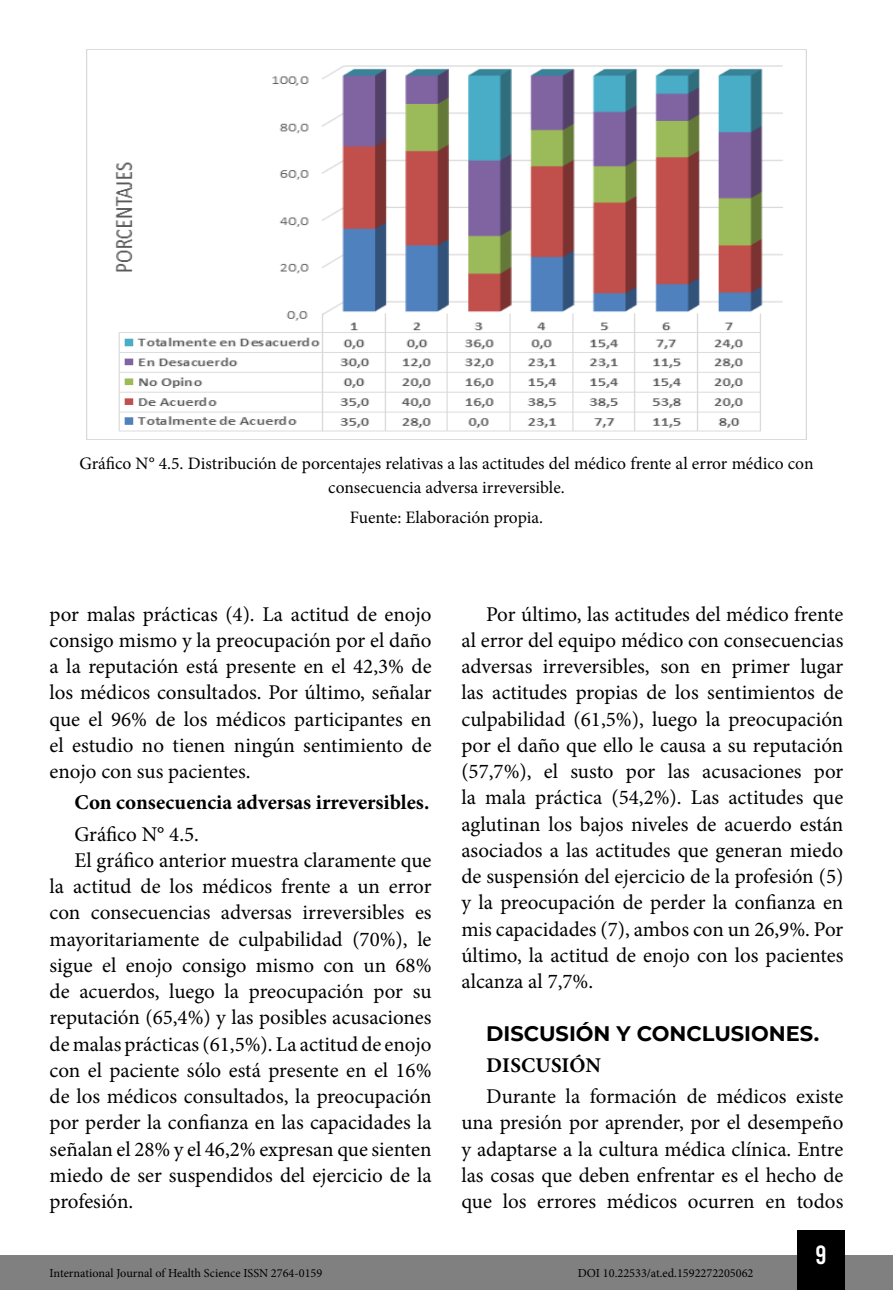
<style>
.page{position:relative;width:893px;height:1290px;background:#fff}
.page>*{position:absolute;margin:0;border:0;box-sizing:border-box;transform-origin:0 0}
.t1{font:26.25px "Bebas Kai";color:#fff}
.Texto_1{font:21px/26.2px "Minion Pro";color:#000;text-align:justify}
.Sub_título{font:700 21px "Minion Pro";color:#000}
.Título_1{font:700 21px "Montserrat";color:#000}
.Info_Imagem{font:17.5px/24.5px "Minion Pro";color:#000;text-align:center}
.t2{font:12.25px "Minion Pro";color:#000}
</style>
<div class="page">
<div style="left:0;top:1255px;width:893px;height:35px;background:#808080"></div>
<div style="left:797px;top:1230px;width:48px;height:60px;background:#000"></div>
<img style="left:86px;top:50px;width:721px;height:389px">
<p class="Info_Imagem" style="left:79px;top:451px;width:736px">Gráfico N° 4.5. Distribución de porcentajes relativas a las actitudes del médico frente al error médico con consecuencia adversa irreversible.</p>
<p class="Info_Imagem" style="left:350px;top:505px;width:195px">Fuente: Elaboración propia.</p>
<p class="Texto_1" style="left:50px;top:601px;width:383px">por malas prácticas (4). La actitud de enojo consigo mismo y la preocupación por el daño a la reputación está presente en el 42,3% de los médicos consultados. Por último, señalar que el 96% de los médicos participantes en el estudio no tienen ningún sentimiento de enojo con sus pacientes.</p>
<p class="Sub_título" style="left:74px;top:788px;width:356px">Con consecuencia adversas irreversibles.</p>
<p class="Texto_1" style="left:74px;top:821px;width:126px">Gráfico N° 4.5.</p>
<p class="Texto_1" style="left:50px;top:847px;width:383px;text-indent:25px">El gráfico anterior muestra claramente que la actitud de los médicos frente a un error con consecuencias adversas irreversibles es mayoritariamente de culpabilidad (70%), le sigue el enojo consigo mismo con un 68% de acuerdos, luego la preocupación por su reputación (65,4%) y las posibles acusaciones de malas prácticas (61,5%). La actitud de enojo con el paciente sólo está presente en el 16% de los médicos consultados, la preocupación por perder la confianza en las capacidades la señalan el 28% y el 46,2% expresan que sienten miedo de ser suspendidos del ejercicio de la profesión.</p>
<p class="Texto_1" style="left:461px;top:601px;width:384px;text-indent:25px">Por último, las actitudes del médico frente al error del equipo médico con consecuencias adversas irreversibles, son en primer lugar las actitudes propias de los sentimientos de culpabilidad (61,5%), luego la preocupación por el daño que ello le causa a su reputación (57,7%), el susto por las acusaciones por la mala práctica (54,2%). Las actitudes que aglutinan los bajos niveles de acuerdo están asociados a las actitudes que generan miedo de suspensión del ejercicio de la profesión (5) y la preocupación de perder la confianza en mis capacidades (7), ambos con un 26,9%. Por último, la actitud de enojo con los pacientes alcanza al 7,7%.</p>
<p class="Título_1" style="left:486px;top:1018px;width:335px">DISCUSIÓN Y CONCLUSIONES.</p>
<p class="Sub_título" style="left:486px;top:1050px;width:116px">DISCUSIÓN</p>
<p class="Texto_1" style="left:461px;top:1083px;width:383px;text-indent:25px">Durante la formación de médicos existe una presión por aprender, por el desempeño y adaptarse a la cultura médica clínica. Entre las cosas que deben enfrentar es el hecho de que los errores médicos ocurren en todos</p>
<p class="t1" style="left:815px;top:1241px;width:13px">9</p>
<p class="t2" style="left:50px;top:1265px;width:274px">International Journal of Health Science ISSN 2764-0159</p>
<p class="t2" style="left:578px;top:1265px;width:177px">DOI 10.22533/at.ed.1592272205062</p>
</div>
